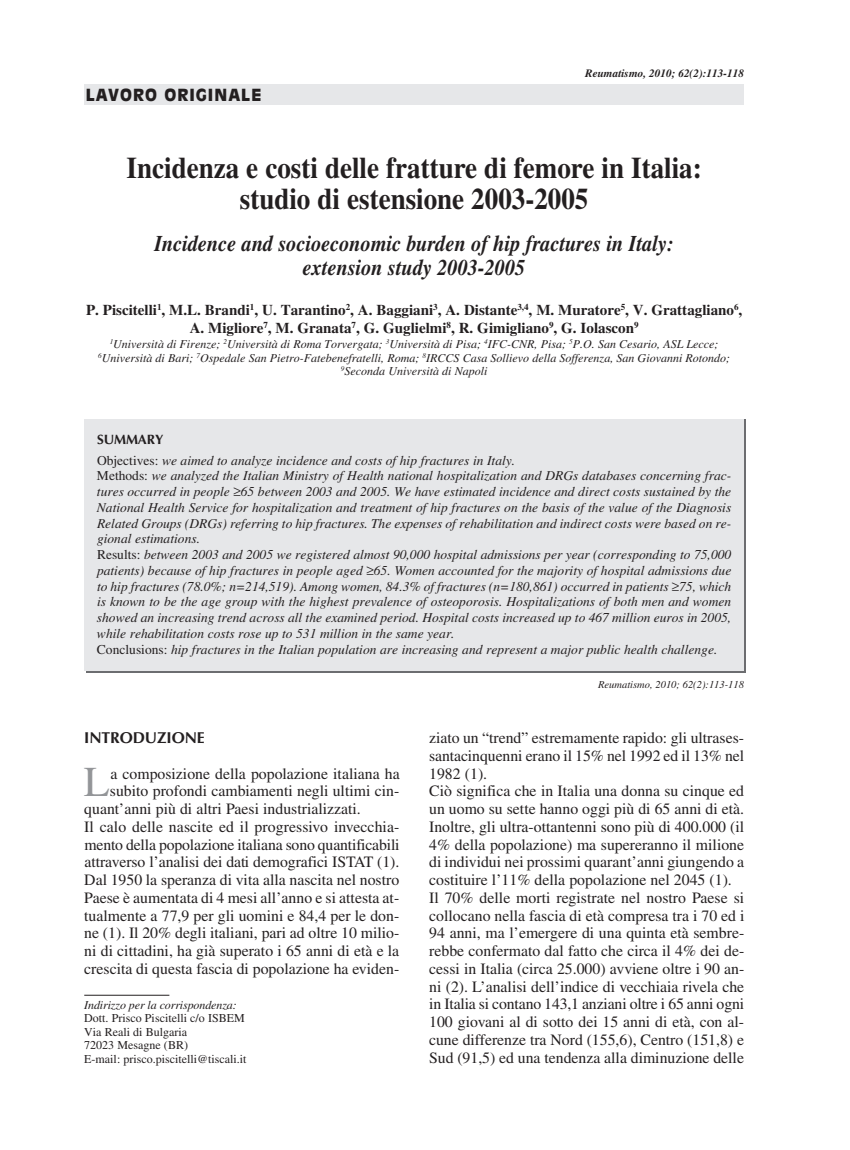
<style>
.page{position:relative;width:850px;height:1150px;background:#fff}
.page>*{position:absolute;margin:0;border:0;box-sizing:border-box;transform-origin:0 0}
.t1{font:42.45px "Times";color:#939598}
.t2{font:700 30px/31.5px "Times";color:#231f20;text-align:center;scale:.9 1}
.t3{font:italic 700 22.5px/24px "Times";color:#231f20;text-align:center;scale:.9 1}
.t4{font:900 16.5px "Antique Olive";letter-spacing:.06em;color:#231f20}
.t5{font:15.75px/17.7px "Times";color:#231f20}
.t6{font:700 15.75px "Optima";letter-spacing:-.005em;color:#231f20}
.t7{font:700 15px/18px "Times";color:#231f20;text-align:center}
.t8{font:italic 13.5px/15.8px "Times";color:#231f20}
.t9{font:700 13.5px "Optima";letter-spacing:-.005em;color:#231f20}
.t10{font:italic 12px/13.5px "Times";color:#231f20;text-align:center}
.t11{font:12px/13.5px "Times";color:#231f20}
.t12{font:italic 700 11.25px "Times";color:#231f20}
.t13{font:italic 10.5px "Times";color:#231f20}
.s1{font-style:normal}
</style>
<div class="page">
<div style="left:84px;top:84px;width:659px;height:20px;background:#e6e7e9"></div>
<hr style="left:84px;top:994px;width:85px;height:1px;background:#231f20">
<div style="left:84px;top:419px;width:659px;height:251px;background:#e6e7e9"></div>
<p class="t4" style="left:86px;top:85px;width:177px">LAVORO ORIGINALE</p>
<p class="t12" style="left:585px;top:67px;width:160px">Reumatismo, 2010; 62(2):113-118</p>
<h2 class="t2" style="left:126px;top:155px;width:640px">Incidenza e costi delle fratture di femore in Italia: studio di estensione 2003-2005</h2>
<h3 class="t3" style="left:154px;top:231px;width:578px">Incidence and socioeconomic burden of hip fractures in Italy: extension study 2003-2005</h3>
<p class="t7" style="left:86px;top:302px;width:657px">P. Piscitelli<sup>1</sup>, M.L. Brandi<sup>1</sup>, U. Tarantino<sup>2</sup>, A. Baggiani<sup>3</sup>, A. Distante<sup>3,4</sup>, M. Muratore<sup>5</sup>, V. Grattagliano<sup>6</sup>,<br>A. Migliore<sup>7</sup>, M. Granata<sup>7</sup>, G. Guglielmi<sup>8</sup>, R. Gimigliano<sup>9</sup>, G. Iolascon<sup>9</sup></p>
<p class="t10" style="left:98px;top:338px;width:633px"><sup>1</sup>Università di Firenze; <sup>2</sup>Università di Roma Torvergata; <sup>3</sup>Università di Pisa; <sup>4</sup>IFC-CNR, Pisa; <sup>5</sup>P.O. San Cesario, ASL Lecce;<br><sup>6</sup>Università di Bari; <sup>7</sup>Ospedale San Pietro-Fatebenefratelli, Roma; <sup>8</sup>IRCCS Casa Sollievo della Sofferenza, San Giovanni Rotondo;<br><sup>9</sup>Seconda Università di Napoli</p>
<p class="t9" style="left:97px;top:434px;width:68px">SUMMARY</p>
<p class="t8" style="left:97px;top:453px;width:635px"><span class="s1">Objectives:</span> we aimed to analyze incidence and costs of hip fractures in Italy.<br><span class="s1">Methods:</span> we analyzed the Italian Ministry of Health national hospitalization and DRGs databases concerning frac&shy;tures occurred in people ≥65 between 2003 and 2005. We have estimated incidence and direct costs sustained by the National Health Service for hospitalization and treatment of hip fractures on the basis of the value of the Diagnosis Related Groups (DRGs) referring to hip fractures. The expenses of rehabilitation and indirect costs were based on re&shy;gional estimations.<br><span class="s1">Results:</span> between 2003 and 2005 we registered almost 90,000 hospital admissions per year (corresponding to 75,000 patients) because of hip fractures in people aged ≥65. Women accounted for the majority of hospital admissions due to hip fractures (78.0%; n=214,519). Among women, 84.3% of fractures (n=180,861) occurred in patients ≥75, which is known to be the age group with the highest prevalence of osteoporosis. Hospitalizations of both men and women showed an increasing trend across all the examined period. Hospital costs increased up to 467 million euros in 2005, while rehabilitation costs rose up to 531 million in the same year.<br><span class="s1">Conclusions:</span> hip fractures in the Italian population are increasing and represent a major public health challenge.</p>
<p class="t6" style="left:84px;top:731px;width:122px">INTRODUZIONE</p>
<h1 class="t1" style="left:84px;top:767px;width:27px">L</h1>
<p class="t5" style="left:110px;top:766px;width:290px">a composizione della popolazione italiana ha</p>
<p class="t5" style="left:110px;top:783px;width:290px">subito profondi cambiamenti negli ultimi cin-</p>
<p class="t5" style="left:84px;top:801px;width:278px">quant’anni più di altri Paesi industrializzati.</p>
<p class="t5" style="left:84px;top:819px;width:316px">Il calo delle nascite ed il progressivo invecchia-</p>
<p class="t5" style="left:84px;top:837px;width:316px">mento della popolazione italiana sono quantificabili</p>
<p class="t5" style="left:85px;top:854px;width:316px">attraverso l’analisi dei dati demografici ISTAT (1).</p>
<p class="t5" style="left:84px;top:872px;width:316px">Dal 1950 la speranza di vita alla nascita nel nostro</p>
<p class="t5" style="left:84px;top:890px;width:316px">Paese è aumentata di 4 mesi all’anno e si attesta at-</p>
<p class="t5" style="left:84px;top:908px;width:316px">tualmente a 77,9 per gli uomini e 84,4 per le don-</p>
<p class="t5" style="left:84px;top:925px;width:316px">ne (1). Il 20% degli italiani, pari ad oltre 10 milio-</p>
<p class="t5" style="left:84px;top:943px;width:316px">ni di cittadini, ha già superato i 65 anni di età e la</p>
<p class="t5" style="left:84px;top:961px;width:316px">crescita di questa fascia di popolazione ha eviden-</p>
<p class="t10" style="left:84px;top:999px;width:154px">Indirizzo per la corrispondenza:</p>
<p class="t11" style="left:84px;top:1012px;width:164px">Dott. Prisco Piscitelli c/o ISBEM<br>Via Reali di Bulgaria<br>72023 Mesagne (BR)<br>E-mail: prisco.piscitelli@tiscali.it</p>
<p class="t13" style="left:597px;top:681px;width:147px">Reumatismo, 2010; 62(2):113-118</p>
<p class="t5" style="left:429px;top:730px;width:316px">ziato un “trend” estremamente rapido: gli ultrases&shy;santacinquenni erano il 15% nel 1992 ed il 13% nel 1982 (1).<br>Ciò significa che in Italia una donna su cinque ed un uomo su sette hanno oggi più di 65 anni di età.<br>Inoltre, gli ultra-ottantenni sono più di 400.000 (il 4% della popolazione) ma supereranno il milione di individui nei prossimi quarant’anni giungendo a costituire l’11% della popolazione nel 2045 (1).<br>Il 70% delle morti registrate nel nostro Paese si collocano nella fascia di età compresa tra i 70 ed i 94 anni, ma l’emergere di una quinta età sembre&shy;rebbe confermato dal fatto che circa il 4% dei de&shy;cessi in Italia (circa 25.000) avviene oltre i 90 an&shy;ni (2). L’analisi dell’indice di vecchiaia rivela che in Italia si contano 143,1 anziani oltre i 65 anni ogni 100 giovani al di sotto dei 15 anni di età, con al&shy;cune differenze tra Nord (155,6), Centro (151,8) e Sud (91,5) ed una tendenza alla diminuzione delle</p>
</div>
